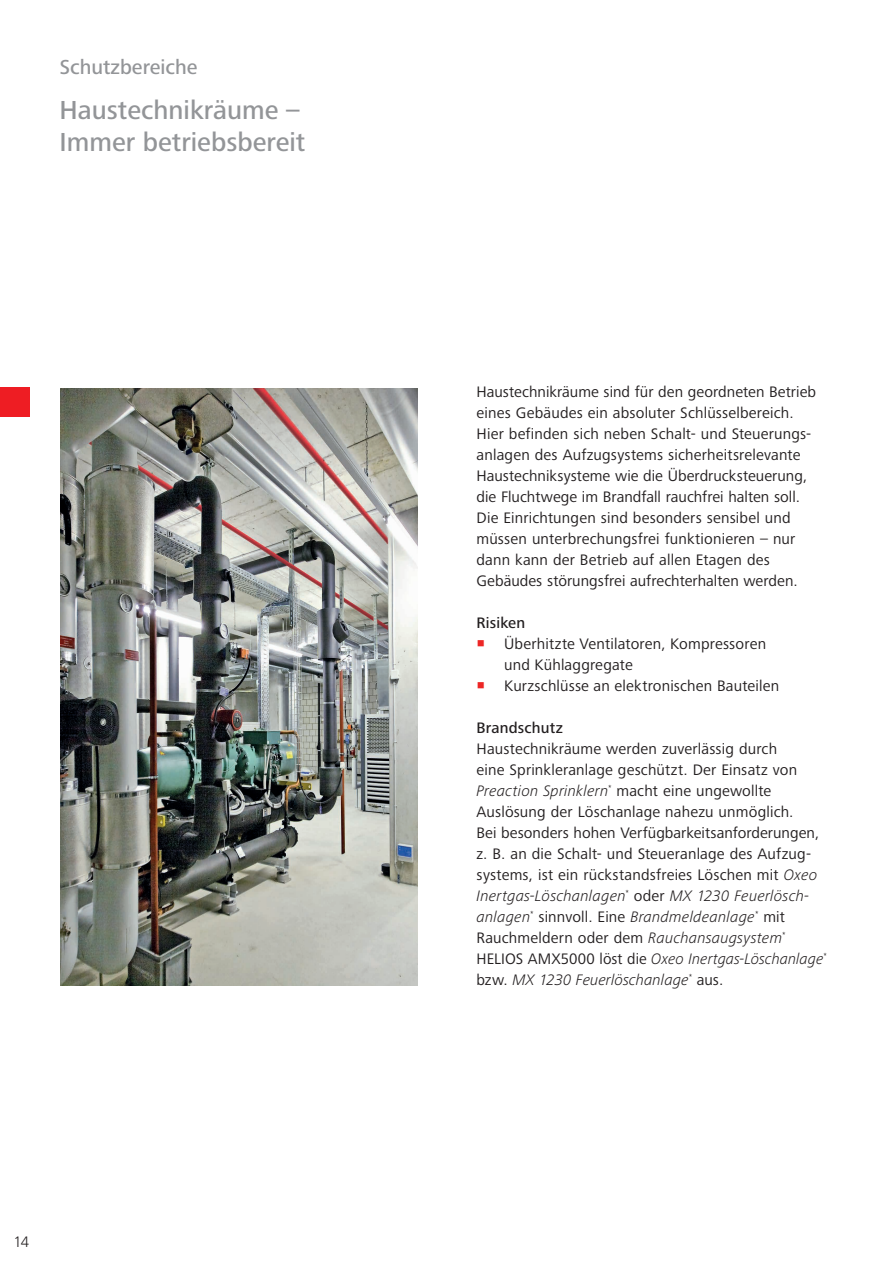
<style>
.page{position:relative;width:893px;height:1263px;background:#fff}
.page>*{position:absolute;margin:0;border:0;box-sizing:border-box;transform-origin:0 0}
.t1{font:500 27px/32.4px "Frutiger Next Pro";color:#939598}
.t2{font:500 21px "Frutiger Next Pro";color:#939598}
.t3{font:15.75px/21px "Frutiger Next Pro";letter-spacing:.01em;color:#231f20}
.t4{font:500 15.75px "Frutiger Next Pro";letter-spacing:.01em;color:#231f20}
.t5{font:300 15.75px "Frutiger Next Pro";color:#231f20}
.s1{font-weight:300;font-style:italic}
</style>
<div class="page">
<img style="left:60px;top:388px;width:357px;height:597px">
<div style="left:0;top:387px;width:30px;height:30px;background:#ee1d23"></div>
<h2 class="t2" style="left:60px;top:55px;width:140px">Schutzbereiche</h2>
<h1 class="t1" style="left:60px;top:94px;width:247px">Haustechnikräume –<br>Immer betriebsbereit</h1>
<p class="t5" style="left:13px;top:1233px;width:17px">14</p>
<p class="t3" style="left:477px;top:381px;width:341px">Haustechnikräume sind für den geordneten Betrieb eines Gebäudes ein absoluter Schlüsselbereich.<br>Hier befinden sich neben Schalt- und Steuerungs&shy;anlagen des Aufzugsystems sicherheitsrelevante Haustechniksysteme wie die Überdrucksteuerung, die Fluchtwege im Brandfall rauchfrei halten soll.<br>Die Einrichtungen sind besonders sensibel und müssen unterbrechungsfrei funktionieren – nur dann kann der Betrieb auf allen Etagen des Gebäudes störungsfrei aufrechterhalten werden.</p>
<p class="t4" style="left:477px;top:614px;width:50px">Risiken</p>
<p class="t3" style="left:504px;top:633px;width:277px">Überhitzte Ventilatoren, Kompressoren und Kühlaggregate<br>Kurzschlüsse an elektronischen Bauteilen</p>
<p class="t4" style="left:477px;top:719px;width:88px">Brandschutz</p>
<p class="t3" style="left:477px;top:738px;width:352px">Haustechnikräume werden zuverlässig durch<br>eine Sprinkleranlage geschützt. Der Einsatz von <span class="s1">Preaction Sprinklern</span><sup>*</sup> macht eine ungewollte Auslösung der Löschanlage nahezu unmöglich.<br>Bei besonders hohen Verfügbarkeitsanforderungen, z. B. an die Schalt- und Steueranlage des Aufzug&shy;systems, ist ein rückstandsfreies Löschen mit <span class="s1">Oxeo Inertgas-Löschanlagen</span><sup>*</sup> oder <span class="s1">MX 1230 Feuerlösch&shy;anlagen</span><sup>*</sup> sinnvoll. Eine <span class="s1">Brandmeldeanlage</span><sup>*</sup> mit Rauchmeldern oder dem <span class="s1">Rauchansaugsystem</span><sup>* </sup>HELIOS AMX5000 löst die <span class="s1">Oxeo Inertgas-Löschanlage</span><sup>* </sup>bzw. <span class="s1">MX 1230 Feuerlöschanlage</span><sup>*</sup> aus.</p>
</div>
